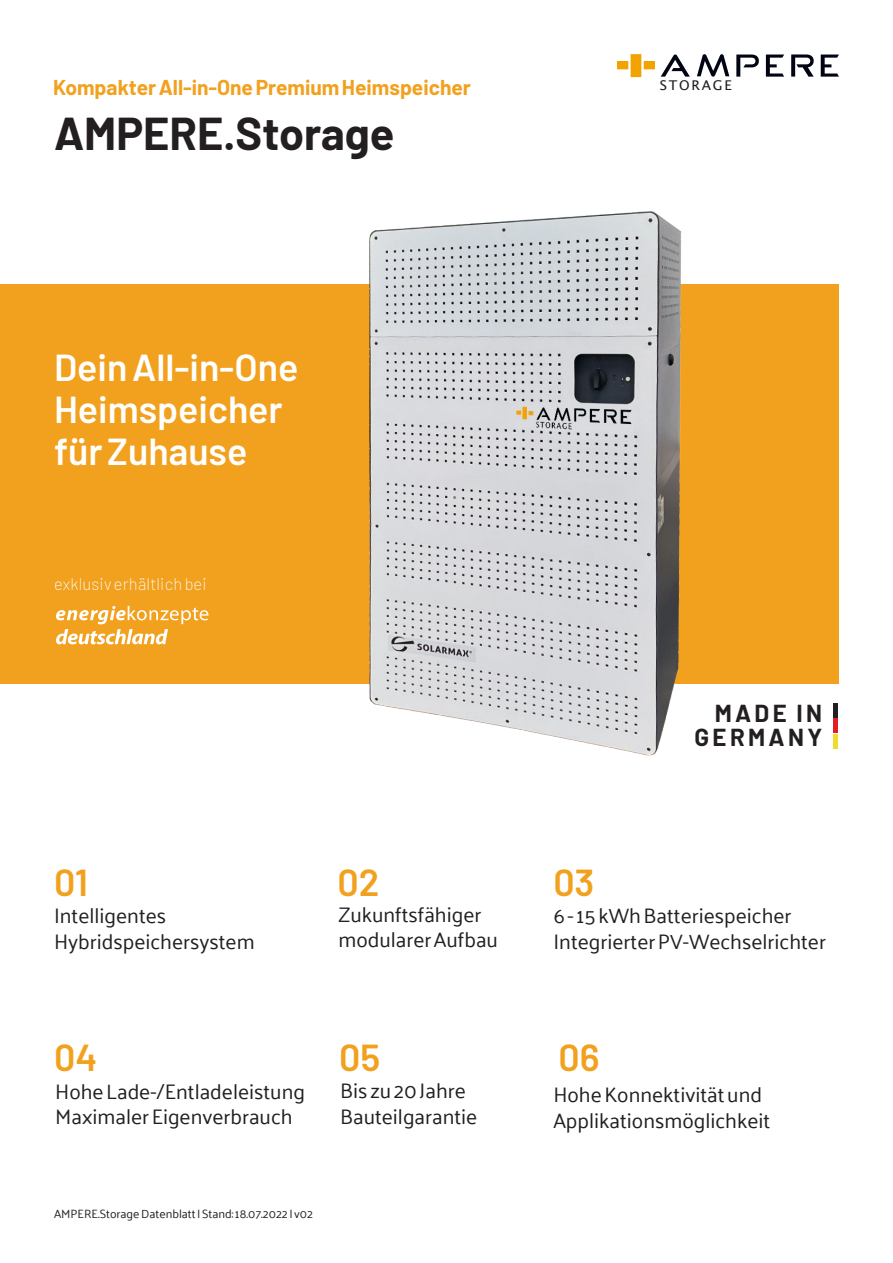
<style>
.page{position:relative;width:893px;height:1263px;background:#fff}
.page>*{position:absolute;margin:0;border:0;box-sizing:border-box;transform-origin:0 0}
.t1{font:700 45px "Barlow";color:#231f20}
.t2{font:600 37.5px/42px "Barlow";color:#fff}
.t3{font:600 37.5px "Barlow";color:#f2a11e}
.t4{font:700 24px/24px "Barlow";letter-spacing:.14em;color:#231f20;text-align:right}
.t5{font:21px/25.2px "Palanquin";color:#231f20}
.t6{font:700 21px "Barlow";color:#f2a11e}
.t7{font:200 16.5px "Barlow";letter-spacing:.01em;color:#fff}
.t8{font:13.5px "Lucida Sans Unicode";letter-spacing:.13em;color:#1d1d1b}
.t9{font:12px "Palanquin";color:#231f20}
</style>
<div class="page">
<div style="left:0;top:284px;width:839px;height:400px;background:#f2a11e"></div>
<svg style="left:661px;top:54px;width:29px;height:23px"></svg>
<svg style="left:697px;top:54px;width:32px;height:23px"></svg>
<svg style="left:736px;top:55px;width:23px;height:22px"></svg>
<svg style="left:766px;top:55px;width:18px;height:22px"></svg>
<svg style="left:791px;top:54px;width:23px;height:23px"></svg>
<svg style="left:821px;top:55px;width:18px;height:22px"></svg>
<div style="left:618px;top:62px;width:10px;height:7px;background:#f2a300"></div>
<div style="left:631px;top:55px;width:10px;height:22px;background:#f2a300"></div>
<div style="left:644px;top:62px;width:10px;height:7px;background:#f2a300"></div>
<svg style="left:56px;top:606px;width:152px;height:38px"></svg>
<div style="left:833px;top:703px;width:5px;height:15px;background:#231f20"></div>
<div style="left:833px;top:718px;width:5px;height:15px;background:#e41e27"></div>
<div style="left:833px;top:734px;width:5px;height:14px;background:#efdc2d"></div>
<img style="left:369px;top:211px;width:313px;height:545px">
<p class="t6" style="left:53px;top:80px;width:419px">Kompakter All-in-One Premium Heimspeicher</p>
<h1 class="t1" style="left:54px;top:117px;width:342px">AMPERE.Storage</h1>
<p class="t8" style="left:660px;top:77px;width:74px">STORAGE</p>
<h2 class="t2" style="left:54px;top:350px;width:246px">Dein All-in-One<br>Heimspeicher für Zuhause</h2>
<p class="t7" style="left:54px;top:575px;width:154px">exklusiv erhältlich bei</p>
<h2 class="t3" style="left:54px;top:868px;width:35px">01</h2>
<h2 class="t3" style="left:337px;top:868px;width:43px">02</h2>
<h2 class="t3" style="left:553px;top:868px;width:43px">03</h2>
<p class="t4" style="left:695px;top:703px;width:129px">MADE IN<br>GERMANY</p>
<p class="t5" style="left:54px;top:904px;width:202px">Intelligentes<br>Hybridspeichersystem</p>
<p class="t5" style="left:338px;top:902px;width:161px">Zukunftsfähiger modularer Aufbau</p>
<p class="t5" style="left:553px;top:904px;width:274px">6 - 15 kWh Batteriespeicher<br>Integrierter PV-Wechselrichter</p>
<h2 class="t3" style="left:54px;top:1044px;width:45px">04</h2>
<h2 class="t3" style="left:339px;top:1044px;width:43px">05</h2>
<p class="t5" style="left:55px;top:1079px;width:251px">Hohe Lade-/Entladeleistung<br>Maximaler Eigenverbrauch</p>
<p class="t5" style="left:340px;top:1079px;width:139px">Bis zu 20 Jahre<br>Bauteilgarantie</p>
<p class="t9" style="left:54px;top:1208px;width:261px">AMPERE.Storage Datenblatt I Stand: 18.07.2022 I v02</p>
<h2 class="t3" style="left:558px;top:1044px;width:43px">06</h2>
<p class="t5" style="left:553px;top:1083px;width:218px">Hohe Konnektivität und<br>Applikationsmöglichkeit</p>
</div>
